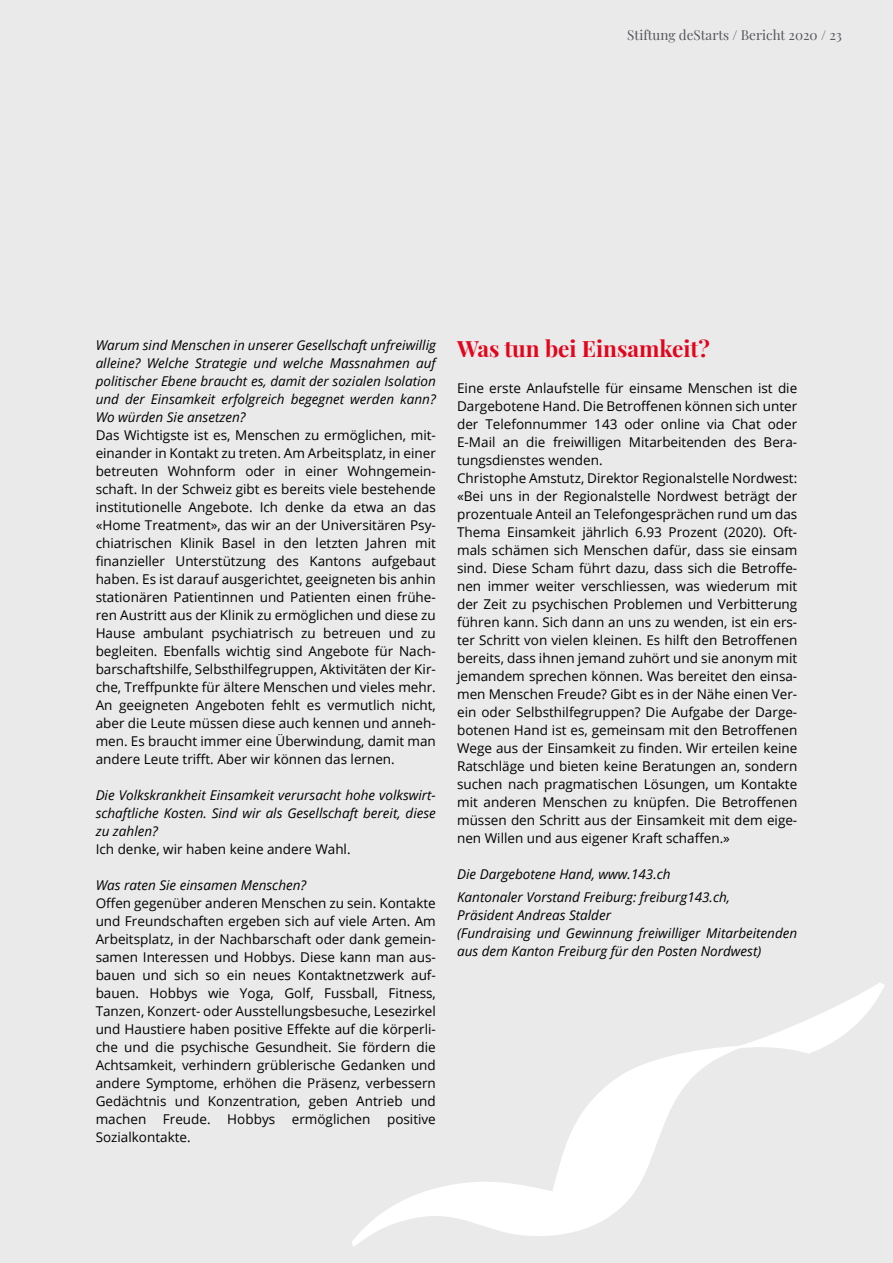
<style>
.page{position:relative;width:893px;height:1263px;background:#ebeaeb}
.page>*{position:absolute;margin:0;border:0;box-sizing:border-box;transform-origin:0 0}
.t1{font:700 22.5px "Playfair Display";color:#e3051b}
.t2{font:13.5px/18px "Open Sans";color:#000;text-align:justify}
.t3{font:italic 13.5px/18px "Open Sans";color:#000}
.t4{font:13.5px "Playfair Display";color:#54565b}
</style>
<div class="page">
<svg style="left:352px;top:983px;width:533px;height:264px"></svg>
<p class="t4" style="left:627px;top:25px;width:216px">Stiftung deStarts / Bericht 2020 / 23</p>
<p class="t3" style="left:96px;top:336px;width:342px;text-align:justify">Warum sind Menschen in unserer Gesellschaft unfreiwillig alleine? Welche Strategie und welche Massnahmen auf politischer Ebene braucht es, damit der sozialen Isolation und der Einsamkeit erfolgreich begegnet werden kann?<br>Wo würden Sie ansetzen?</p>
<p class="t2" style="left:96px;top:426px;width:342px">Das Wichtigste ist es, Menschen zu ermöglichen, mit&shy;einander in Kontakt zu treten. Am Arbeitsplatz, in einer betreuten Wohnform oder in einer Wohngemein&shy;schaft. In der Schweiz gibt es bereits viele bestehende institutionelle Angebote. Ich denke da etwa an das «Home Treatment», das wir an der Universitären Psy&shy;chiatrischen Klinik Basel in den letzten Jahren mit finanzieller Unterstützung des Kantons aufgebaut haben. Es ist darauf ausgerichtet, geeigneten bis anhin stationären Patientinnen und Patienten einen frühe&shy;ren Austritt aus der Klinik zu ermöglichen und diese zu Hause ambulant psychiatrisch zu betreuen und zu begleiten. Ebenfalls wichtig sind Angebote für Nach&shy;barschaftshilfe, Selbsthilfegruppen, Aktivitäten der Kir&shy;che, Treffpunkte für ältere Menschen und vieles mehr.<br>An geeigneten Angeboten fehlt es vermutlich nicht, aber die Leute müssen diese auch kennen und anneh&shy;men. Es braucht immer eine Überwindung, damit man andere Leute trifft. Aber wir können das lernen.</p>
<p class="t3" style="left:96px;top:786px;width:342px;text-align:justify">Die Volkskrankheit Einsamkeit verursacht hohe volkswirt&shy;schaftliche Kosten. Sind wir als Gesellschaft bereit, diese zu zahlen?</p>
<p class="t2" style="left:96px;top:840px;width:256px">Ich denke, wir haben keine andere Wahl.</p>
<p class="t3" style="left:96px;top:876px;width:212px">Was raten Sie einsamen Menschen?</p>
<p class="t2" style="left:96px;top:894px;width:342px">Offen gegenüber anderen Menschen zu sein. Kontakte und Freundschaften ergeben sich auf viele Arten. Am Arbeitsplatz, in der Nachbarschaft oder dank gemein&shy;samen Interessen und Hobbys. Diese kann man aus&shy;bauen und sich so ein neues Kontaktnetzwerk auf&shy;bauen. Hobbys wie Yoga, Golf, Fussball, Fitness, Tanzen, Konzert- oder Ausstellungsbesuche, Lesezirkel und Haustiere haben positive Effekte auf die körperli&shy;che und die psychische Gesundheit. Sie fördern die Achtsamkeit, verhindern grüblerische Gedanken und andere Symptome, erhöhen die Präsenz, verbessern Gedächtnis und Konzentration, geben Antrieb und machen Freude. Hobbys ermöglichen positive Sozialkontakte.</p>
<h1 class="t1" style="left:457px;top:331px;width:254px">Was tun bei Einsamkeit?</h1>
<p class="t2" style="left:457px;top:379px;width:342px;text-align:left">Eine erste Anlaufstelle für einsame Menschen ist die Dargebotene Hand. Die Betroffenen können sich unter der Telefonnummer 143 oder online via Chat oder E-Mail an die freiwilligen Mitarbeitenden des Bera&shy;tungsdienstes wenden.<br>Christophe Amstutz, Direktor Regionalstelle Nordwest: «Bei uns in der Regionalstelle Nordwest beträgt der prozentuale Anteil an Telefongesprächen rund um das Thema Einsamkeit jährlich 6.93 Prozent (2020). Oft&shy;mals schämen sich Menschen dafür, dass sie einsam sind. Diese Scham führt dazu, dass sich die Betroffe&shy;nen immer weiter verschliessen, was wiederum mit der Zeit zu psychischen Problemen und Verbitterung führen kann. Sich dann an uns zu wenden, ist ein ers&shy;ter Schritt von vielen kleinen. Es hilft den Betroffenen bereits, dass ihnen jemand zuhört und sie anonym mit jemandem sprechen können. Was bereitet den einsa&shy;men Menschen Freude? Gibt es in der Nähe einen Ver&shy;ein oder Selbsthilfegruppen? Die Aufgabe der Darge&shy;botenen Hand ist es, gemeinsam mit den Betroffenen Wege aus der Einsamkeit zu finden. Wir erteilen keine Ratschläge und bieten keine Beratungen an, sondern suchen nach pragmatischen Lösungen, um Kontakte mit anderen Menschen zu knüpfen. Die Betroffenen müssen den Schritt aus der Einsamkeit mit dem eige&shy;nen Willen und aus eigener Kraft schaffen.»</p>
<p class="t3" style="left:457px;top:863px;width:275px;line-height:22.2px">Die Dargebotene Hand, www.143.ch<br>Kantonaler Vorstand Freiburg: freiburg143.ch,</p>
<p class="t3" style="left:457px;top:905px;width:342px">Präsident Andreas Stalder<br>(Fundraising und Gewinnung freiwilliger Mitarbeitenden aus dem Kanton Freiburg für den Posten Nordwest)</p>
</div>
